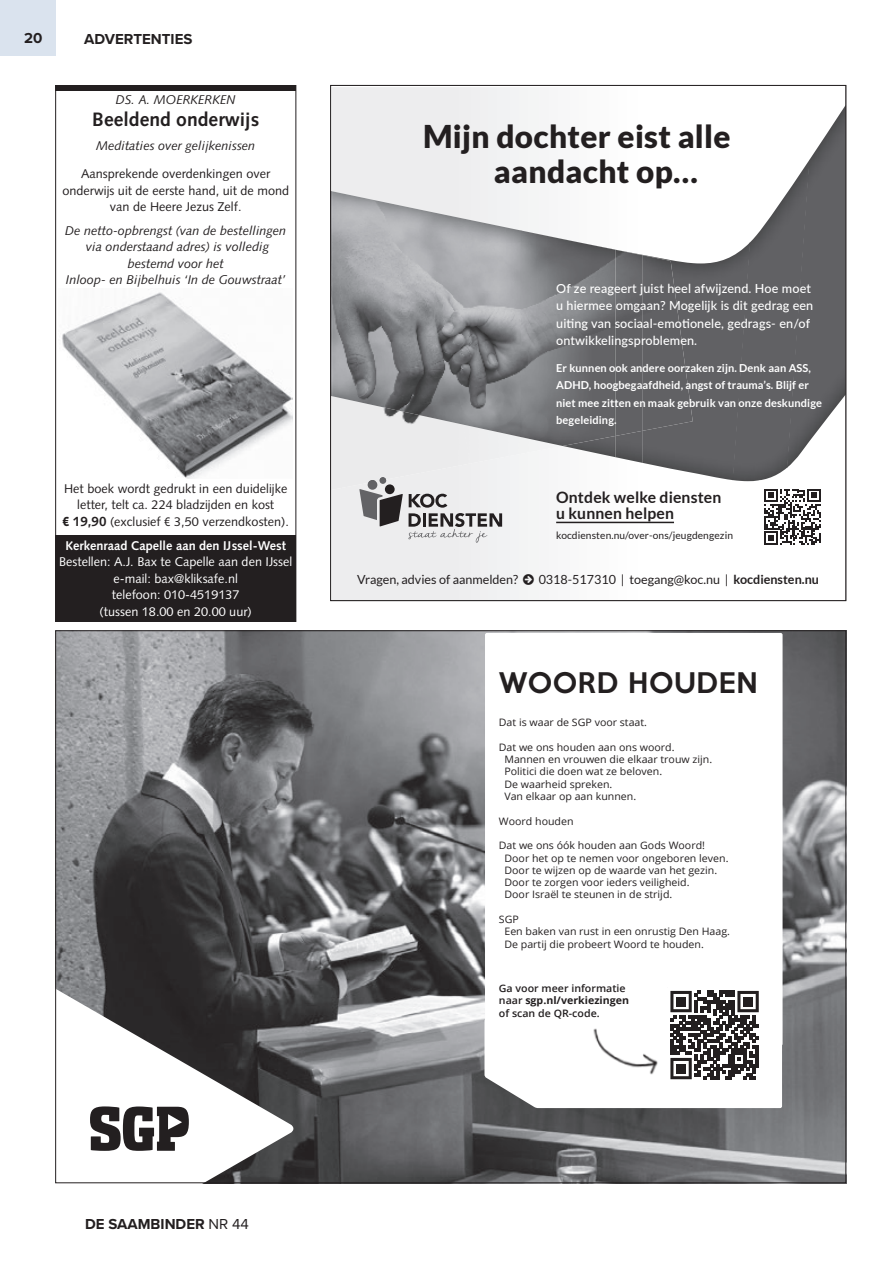
<style>
.page{position:relative;width:893px;height:1263px;background:#fff}
.page>*{position:absolute;margin:0;border:0;box-sizing:border-box;transform-origin:0 0}
.t1{font:900 31.5px/34.7px "Lato";letter-spacing:.01em;color:#231f20}
.t2{font:500 25.95px "Keep Calm";letter-spacing:.03em;color:#231f20}
.t3{font:700 19.35px "Syntax";color:#231f20}
.t4{font:700 15.75px/16.6px "Lato";letter-spacing:.01em;color:#231f20}
.t5{font:700 15px "Proxima Nova";color:#231f20}
.t6{font:12.75px/16.4px "Syntax";color:#231f20;text-align:center}
.t7{font:italic 12.75px/16.4px "Syntax";color:#231f20;text-align:center}
.t8{font:12.75px/16.4px "Syntax";color:#fff;text-align:center}
.t9{font:500 12.6px/17.5px "Lato";letter-spacing:.01em;color:#fff}
.t10{font:12.6px "Lato";color:#231f20}
.t11{font:700 10.95px/17.5px "Lato";letter-spacing:.01em;color:#fff}
.t12{font:600 10.35px/12.3px "Open Sans";color:#231f20}
.t13{font:10.2px/12.3px "Open Sans";color:#231f20}
.t14{font:10.2px "Lato";letter-spacing:.01em;color:#231f20}
.s1{font-family:"Vista Sans";font-weight:700;font-size:13.35px}
.s2{font-weight:700;font-size:13.35px}
.s3{font-family:"Vista Sans"}
.s4{font-weight:700}
.s5{font-weight:400}
</style>
<div class="page">
<img style="left:57px;top:632px;width:787px;height:549px">
<svg style="left:57px;top:974px;width:237px;height:207px"></svg>
<svg style="left:90px;top:1106px;width:99px;height:45px"></svg>
<div style="left:485px;top:633px;width:297px;height:413px;background:#fff;border-radius:2px"></div>
<svg style="left:484px;top:988px;width:298px;height:120px"></svg>
<div style="left:676px;top:1064px;width:10px;height:9px;background:#231f20"></div>
<img style="left:62px;top:289px;width:230px;height:189px">
<div style="left:55px;top:536px;width:241px;height:86px;background:#231f20"></div>
<div style="left:55px;top:85px;width:241px;height:6px;background:#231f20"></div>
<svg style="left:332px;top:87px;width:512px;height:512px"></svg>
<svg style="left:359px;top:489px;width:143px;height:54px"></svg>
<hr style="left:556px;top:522px;width:118px;height:1px;background:#231f20">
<div style="left:756px;top:480px;width:73px;height:73px;background:#fff;border-radius:4px"></div>
<svg style="left:764px;top:489px;width:57px;height:56px"></svg>
<div style="left:332px;top:437px;width:139px;height:53px;background:#ebebec"></div>
<div style="left:463px;top:437px;width:100px;height:26px;background:#f0f1f2"></div>
<img style="left:642px;top:255px;width:51px;height:176px">
<img style="left:615px;top:230px;width:27px;height:206px">
<img style="left:332px;top:191px;width:189px;height:246px">
<img style="left:521px;top:230px;width:94px;height:216px">
<svg style="left:368px;top:477px;width:18px;height:6px"></svg>
<div style="left:0;top:0;width:55px;height:55px;background:#dae3ee"></div>
<svg style="left:523px;top:573px;width:11px;height:11px"></svg>
<h3 class="t5" style="left:24px;top:26px;width:20px">20</h3>
<h3 class="t5" style="left:84px;top:28px;width:110px">ADVERTENTIES</h3>
<p class="t7" style="left:116px;top:91px;width:121px">DS. A. MOERKERKEN</p>
<h3 class="t3" style="left:92px;top:108px;width:168px">Beeldend onderwijs</h3>
<p class="t7" style="left:96px;top:137px;width:161px">Meditaties over gelijkenissen</p>
<p class="t6" style="left:62px;top:166px;width:228px">Aansprekende overdenkingen over onderwijs uit de eerste hand, uit de mond van de Heere Jezus Zelf.</p>
<p class="t7" style="left:65px;top:222px;width:223px">De netto-opbrengst (van de bestellingen via onderstaand adres) is volledig bestemd voor het<br>Inloop- en Bijbelhuis ‘In de Gouwstraat’</p>
<p class="t6" style="left:63px;top:480px;width:228px">Het boek wordt gedrukt in een duidelijke letter, telt ca. 224 bladzijden en kost<br><span class="s1">¤</span> <span class="s2">19,90</span> (exclusief <span class="s3">¤</span> 3,50 verzendkosten).</p>
<p class="t8" style="left:55px;top:537px;width:239px"><sup>-</sup> <span class="s4">Kerkenraad Capelle aan den IJssel-West<br></span>Bestellen: A.J. Bax te Capelle aan den IJssel e-mail: bax@kliksafe.nl<br>telefoon: 010-4519137<br>(tussen 18.00 en 20.00 uur)</p>
<h1 class="t1" style="left:494px;top:119px;width:238px;text-indent:-71px">Mijn dochter eist alle aandacht op…</h1>
<p class="t9" style="left:556px;top:279px;width:259px">Of ze reageert juist heel afwijzend. Hoe moet u hiermee omgaan? Mogelijk is dit gedrag een uiting van sociaal-emotionele, gedrags- en/of ontwikkelingsproblemen.</p>
<p class="t11" style="left:556px;top:359px;width:267px">Er kunnen ook andere oorzaken zijn. Denk aan ASS, ADHD, hoogbegaafdheid, angst of trauma’s. Blijf er niet mee zitten en maak gebruik van onze deskundige begeleiding.</p>
<h3 class="t4" style="left:556px;top:488px;width:167px">Ontdek welke diensten u kunnen helpen</h3>
<p class="t14" style="left:556px;top:530px;width:178px">kocdiensten.nu/over-ons/jeugdengezin</p>
<p class="t10" style="left:357px;top:572px;width:162px">Vragen, advies of aanmelden?</p>
<p class="t10" style="left:539px;top:572px;width:282px">0318-517310 | toegang@koc.nu | <span class="s4">kocdiensten.nu</span></p>
<h2 class="t2" style="left:499px;top:660px;width:260px">WOORD HOUDEN</h2>
<p class="t13" style="left:499px;top:716px;width:150px">Dat is waar de SGP voor staat.</p>
<p class="t13" style="left:504px;top:740px;width:209px;text-indent:-6px">Dat we ons houden aan ons woord.<br>Mannen en vrouwen die elkaar trouw zijn.<br>Politici die doen wat ze beloven.<br>De waarheid spreken.<br>Van elkaar op aan kunnen.</p>
<p class="t13" style="left:499px;top:814px;width:76px">Woord houden</p>
<p class="t13" style="left:504px;top:839px;width:226px;text-indent:-6px">Dat we ons óók houden aan Gods Woord!<br>Door het op te nemen voor ongeboren leven.<br>Door te wijzen op de waarde van het gezin.<br>Door te zorgen voor ieders veiligheid.<br>Door Israël te steunen in de strijd.</p>
<p class="t13" style="left:504px;top:913px;width:227px;text-indent:-6px">SGP<br>Een baken van rust in een onrustig Den Haag.<br>De partij die probeert Woord te houden.</p>
<p class="t12" style="left:499px;top:982px;width:132px">Ga voor meer informatie naar <span class="s4">sgp.nl/verkiezingen </span>of scan de QR-code.</p>
<h3 class="t5" style="left:85px;top:1213px;width:35px">DE SAA</h3>
<h3 class="t5" style="left:138px;top:1213px;width:113px">MBINDER <span class="s5">NR 44</span></h3>
</div>
